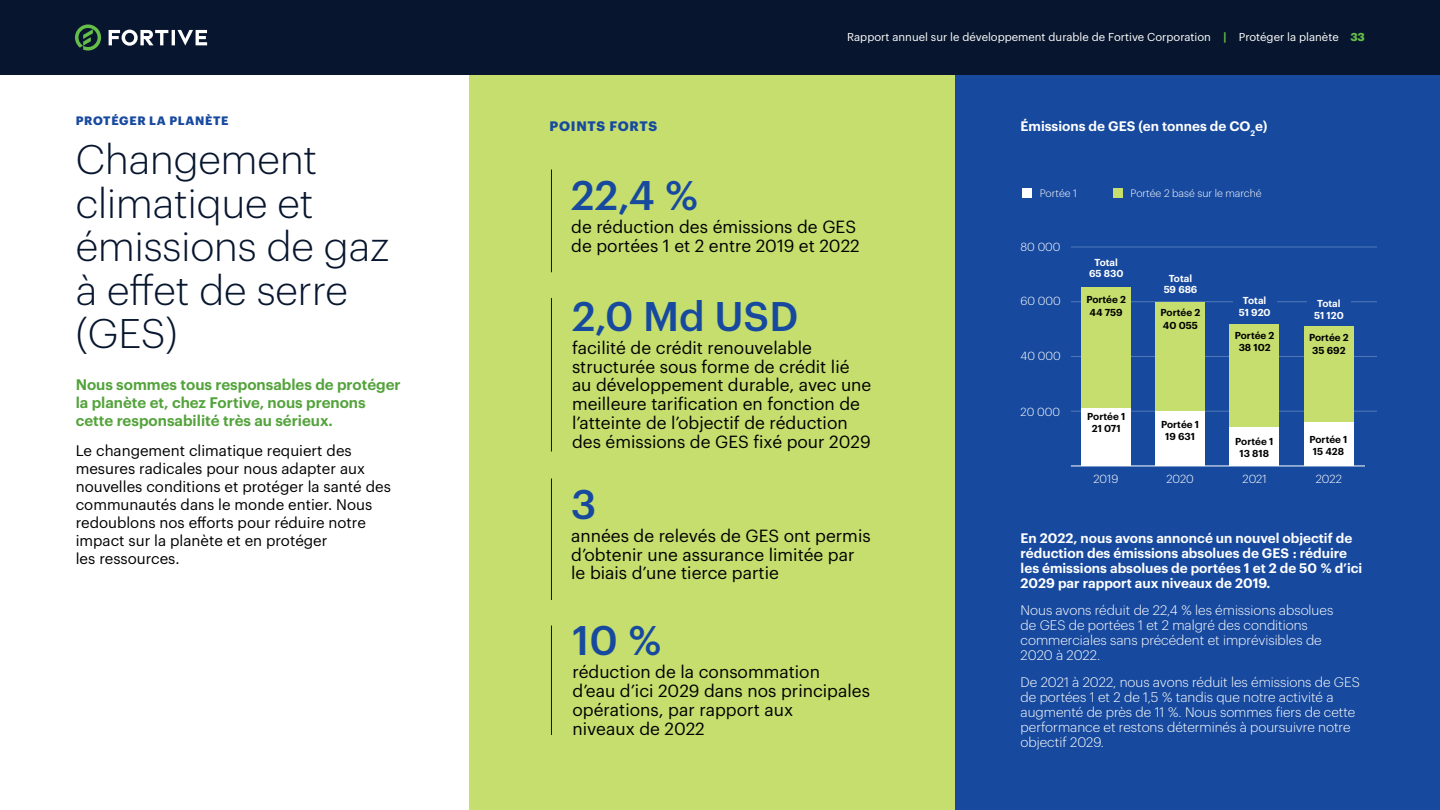
<style>
.page{position:relative;width:1440px;height:810px;background:#fff}
.page>*{position:absolute;margin:0;border:0;box-sizing:border-box;transform-origin:0 0}
.t1{font:300 40.5px/43.5px "Graphik";color:#07162e}
.t2{font:500 40.5px "Graphik";color:#174a9f}
.t3{font:17.25px/18.8px "Graphik";color:#000}
.t4{font:15px/18px "Graphik";color:#000}
.t5{font:600 15px/18px "Graphik";color:#53a33b}
.t6{font:300 13.5px/15px "Graphik";color:#fff}
.t7{font:600 13.5px/15px "Graphik";color:#fff}
.t8{font:700 13.5px "Graphik";letter-spacing:.055em;color:#174a9f}
.t9{font:700 12px "Graphik";letter-spacing:.055em;color:#174a9f}
.t10{font:300 11.55px "Graphik";color:#fff}
.t11{font:11.25px "Graphik";color:#fff}
.t12{font:300 10.5px "Graphik";color:#fff}
.t13{font:600 9.9px/12.4px "Graphik";color:#000;text-align:center}
.t14{font:600 9.9px/11.6px "Graphik";color:#fff;text-align:center}
.s1{font-weight:700;color:#64be49}
</style>
<div class="page">
<div style="left:955px;top:75px;width:485px;height:735px;background:#174a9f"></div>
<hr style="left:1071px;top:247px;width:306px;height:1px;background:#5177b7">
<hr style="left:1071px;top:302px;width:306px;height:1px;background:#5177b7">
<hr style="left:1071px;top:356px;width:306px;height:1px;background:#5177b7">
<hr style="left:1071px;top:411px;width:306px;height:1px;background:#5177b7">
<div style="left:1081px;top:288px;width:50px;height:177px;background:#c5de6d"></div>
<div style="left:1081px;top:408px;width:50px;height:58px;background:#fff"></div>
<div style="left:1155px;top:302px;width:50px;height:163px;background:#c5de6d"></div>
<div style="left:1155px;top:412px;width:50px;height:54px;background:#fff"></div>
<div style="left:1230px;top:324px;width:49px;height:141px;background:#c5de6d"></div>
<div style="left:1230px;top:427px;width:49px;height:39px;background:#fff"></div>
<div style="left:1304px;top:327px;width:49px;height:138px;background:#c5de6d"></div>
<div style="left:1304px;top:423px;width:49px;height:43px;background:#fff"></div>
<div style="left:470px;top:0;width:485px;height:810px;background:#c5de6d"></div>
<div style="left:0;top:0;width:1440px;height:75px;background:#07162e"></div>
<svg style="left:109px;top:30px;width:98px;height:16px"></svg>
<svg style="left:75px;top:24px;width:26px;height:27px"></svg>
<hr style="left:551px;top:169px;width:1px;height:103px;background:#07162e">
<hr style="left:551px;top:298px;width:1px;height:154px;background:#07162e">
<hr style="left:551px;top:626px;width:1px;height:109px;background:#07162e">
<div style="left:1233px;top:293px;width:44px;height:23px;background:#174a9f"></div>
<div style="left:1022px;top:188px;width:10px;height:9px;background:#fff"></div>
<div style="left:1113px;top:188px;width:9px;height:9px;background:#c5de6d"></div>
<div style="left:1307px;top:296px;width:44px;height:24px;background:#174a9f"></div>
<hr style="left:1071px;top:466px;width:294px;height:1px;background:#fff">
<hr style="left:551px;top:478px;width:1px;height:122px;background:#07162e">
<p class="t9" style="left:76px;top:111px;width:154px">PROTÉGER LA PLANÈTE</p>
<h1 class="t1" style="left:76px;top:135px;width:315px">Changement climatique et émissions de gaz à effet de serre (GES)</h1>
<p class="t5" style="left:76px;top:375px;width:327px">Nous sommes tous responsables de protéger la planète et, chez Fortive, nous prenons cette responsabilité très au sérieux.</p>
<p class="t4" style="left:76px;top:441px;width:317px">Le changement climatique requiert des mesures radicales pour nous adapter aux nouvelles conditions et protéger la santé des communautés dans le monde entier. Nous redoublons nos efforts pour réduire notre impact sur la planète et en protéger<br>les ressources.</p>
<p class="t8" style="left:550px;top:116px;width:109px">POINTS FORTS</p>
<p class="t11" style="left:847px;top:29px;width:519px">Rapport annuel sur le développement durable de Fortive Corporation <span class="s1">|</span> Protéger la planète <span class="s1">33</span></p>
<p class="t7" style="left:1021px;top:118px;width:248px">Émissions de GES (en tonnes de CO<sub>2</sub>e)</p>
<h1 class="t2" style="left:571px;top:164px;width:128px">22,4 %</h1>
<p class="t3" style="left:571px;top:216px;width:290px">de réduction des émissions de GES de portées 1 et 2 entre 2019 et 2022</p>
<h1 class="t2" style="left:572px;top:285px;width:228px">2,0 Md USD</h1>
<p class="t3" style="left:572px;top:337px;width:301px">facilité de crédit renouvelable structurée sous forme de crédit lié au développement durable, avec une meilleure tarification en fonction de l’atteinte de l’objectif de réduction des émissions de GES fixé pour 2029</p>
<h1 class="t2" style="left:571px;top:473px;width:27px">3</h1>
<p class="t3" style="left:571px;top:525px;width:301px">années de relevés de GES ont permis d’obtenir une assurance limitée par le biais d’une tierce partie</p>
<h1 class="t2" style="left:573px;top:610px;width:90px">10 %</h1>
<p class="t3" style="left:573px;top:661px;width:299px">réduction de la consommation<br>d’eau d’ici 2029 dans nos principales opérations, par rapport aux<br>niveaux de 2022</p>
<p class="t12" style="left:1040px;top:185px;width:39px">Portée 1</p>
<p class="t12" style="left:1131px;top:185px;width:133px">Portée 2 basé sur le marché</p>
<p class="t10" style="left:1021px;top:238px;width:41px">80 000</p>
<p class="t10" style="left:1021px;top:293px;width:42px">60 000</p>
<p class="t10" style="left:1021px;top:348px;width:42px">40 000</p>
<p class="t10" style="left:1021px;top:403px;width:41px">20 000</p>
<p class="t14" style="left:1089px;top:255px;width:36px">Total<br>65 830</p>
<p class="t13" style="left:1086px;top:293px;width:41px">Portée 2<br>44 759</p>
<p class="t14" style="left:1164px;top:271px;width:35px">Total<br>59 686</p>
<p class="t13" style="left:1161px;top:306px;width:41px;text-align:left">Portée 2<br>40 055</p>
<p class="t13" style="left:1087px;top:409px;width:40px">Portée 1<br>21 071</p>
<p class="t13" style="left:1161px;top:417px;width:40px">Portée 1<br>19 631</p>
<p class="t14" style="left:1239px;top:294px;width:33px">Total<br>51 920</p>
<p class="t13" style="left:1235px;top:328px;width:41px">Portée 2<br>38 102</p>
<p class="t13" style="left:1235px;top:434px;width:40px">Portée 1<br>13 818</p>
<p class="t10" style="left:1093px;top:470px;width:26px">2019</p>
<p class="t10" style="left:1166px;top:470px;width:29px">2020</p>
<p class="t10" style="left:1243px;top:470px;width:26px">2021</p>
<p class="t14" style="left:1314px;top:297px;width:31px">Total<br>51 120</p>
<p class="t13" style="left:1309px;top:331px;width:41px">Portée 2<br>35 692</p>
<p class="t13" style="left:1309px;top:432px;width:40px">Portée 1<br>15 428</p>
<p class="t10" style="left:1316px;top:470px;width:28px">2022</p>
<p class="t7" style="left:1021px;top:529px;width:343px">En 2022, nous avons annoncé un nouvel objectif de réduction des émissions absolues de GES : réduire les émissions absolues de portées 1 et 2 de 50 % d’ici 2029 par rapport aux niveaux de 2019.</p>
<p class="t6" style="left:1021px;top:601px;width:314px">Nous avons réduit de 22,4 % les émissions absolues de GES de portées 1 et 2 malgré des conditions commerciales sans précédent et imprévisibles de 2020 à 2022.</p>
<p class="t6" style="left:1021px;top:673px;width:341px">De 2021 à 2022, nous avons réduit les émissions de GES de portées 1 et 2 de 1,5 % tandis que notre activité a augmenté de près de 11 %. Nous sommes fiers de cette performance et restons déterminés à poursuivre notre objectif 2029.</p>
</div>
